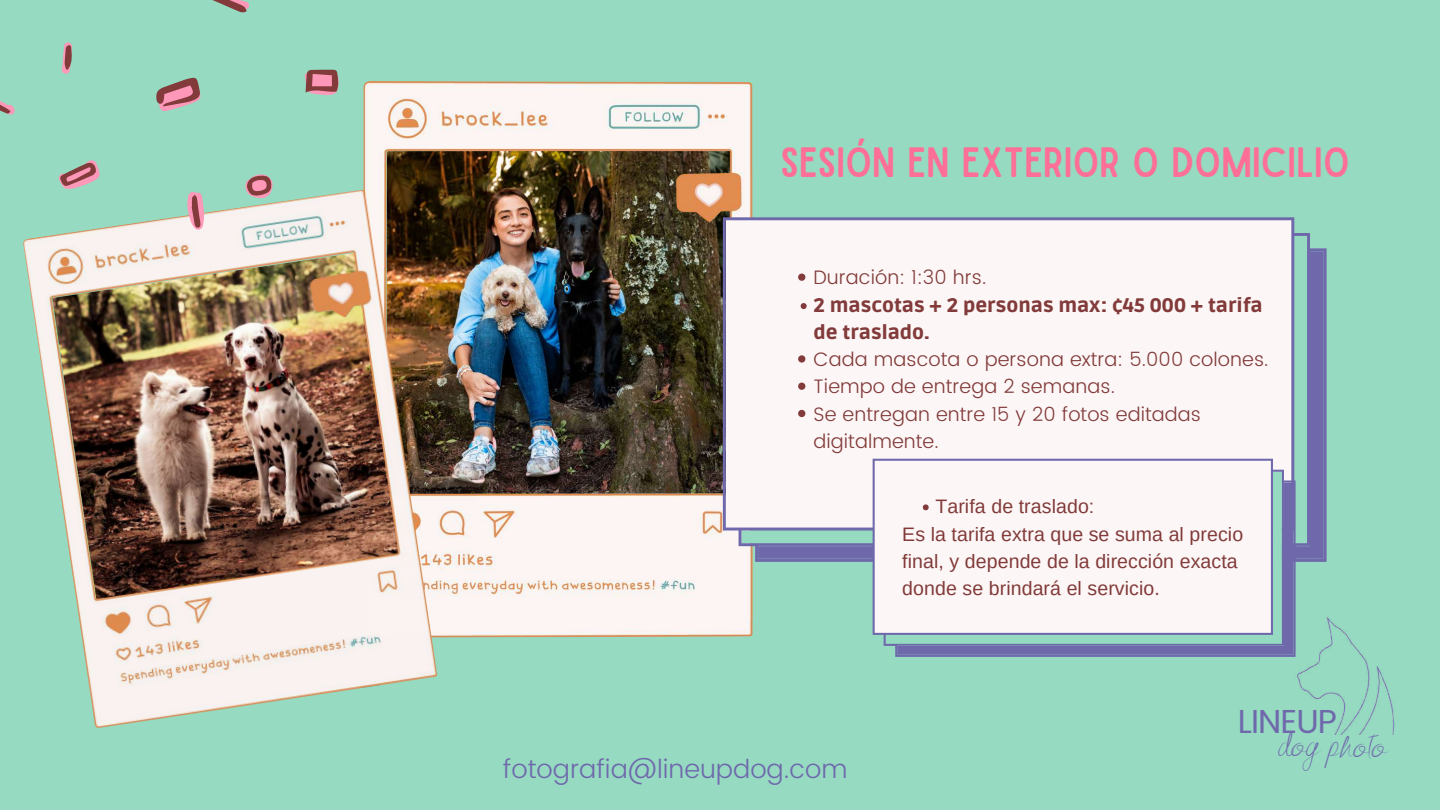
<style>
.page{position:relative;width:1440px;height:810px;background:#95dac1}
.page>*{position:absolute;margin:0;border:0;box-sizing:border-box;transform-origin:0 0}
.t1{font:40.5px "Sailors";letter-spacing:.005em;color:#fd6f96}
.t2{font:38.3px "Alamanda";color:#6f69ac}
.t3{font:33.2px "Poppins";letter-spacing:-.025em;color:#6f69ac}
.t4{font:300 26px "Poppins";color:#6f69ac}
.t5{font:300 19.5px/27.3px "Poppins";letter-spacing:.005em;color:#823a3a}
.t6{font:19.5px/27.3px "Arimo";letter-spacing:.005em;color:#823a3a}
.t7{font:900 19.5px/27.3px "Ruda";letter-spacing:.005em;color:#823a3a}
</style>
<div class="page">
<img style="left:438px;top:81px;width:315px;height:556px">
<img style="left:23px;top:230px;width:415px;height:498px">
<svg style="left:723px;top:217px;width:604px;height:345px;background:#eceaee"></svg>
<svg style="left:873px;top:459px;width:423px;height:198px;background:#e5e5ea"></svg>
<svg style="left:0;top:0;width:435px;height:228px"></svg>
<svg style="left:798px;top:274px;width:7px;height:7px"></svg>
<svg style="left:801px;top:303px;width:6px;height:6px"></svg>
<svg style="left:798px;top:355px;width:7px;height:8px"></svg>
<svg style="left:798px;top:383px;width:7px;height:7px"></svg>
<svg style="left:798px;top:410px;width:7px;height:7px"></svg>
<svg style="left:923px;top:504px;width:6px;height:6px"></svg>
<img style="left:1291px;top:611px;width:104px;height:123px">
<h1 class="t1" style="left:780px;top:148px;width:571px">SESIÓN EN EXTERIOR O DOMICILIO</h1>
<p class="t5" style="left:814px;top:264px;width:174px">Duración: 1:30 hrs.</p>
<p class="t7" style="left:814px;top:292px;width:451px">2 mascotas + 2 personas max: ¢45 000 + tarifa de traslado.</p>
<p class="t5" style="left:814px;top:346px;width:456px">Cada mascota o persona extra: 5.000 colones.<br>Tiempo de entrega 2 semanas.<br>Se entregan entre 15 y 20 fotos editadas digitalmente.</p>
<h3 class="t4" style="left:503px;top:754px;width:346px">fotografia@lineupdog.com</h3>
<p class="t6" style="left:902px;top:493px;width:342px;text-indent:33px">Tarifa de traslado:<br>Es la tarifa extra que se suma al precio final, y depende de la dirección exacta donde se brindará el servicio.</p>
<h3 class="t3" style="left:1238px;top:702px;width:101px">LINEUP</h3>
<h2 class="t2" style="left:1280px;top:719px;width:111px;rotate:1deg">dog photo</h2>
</div>
